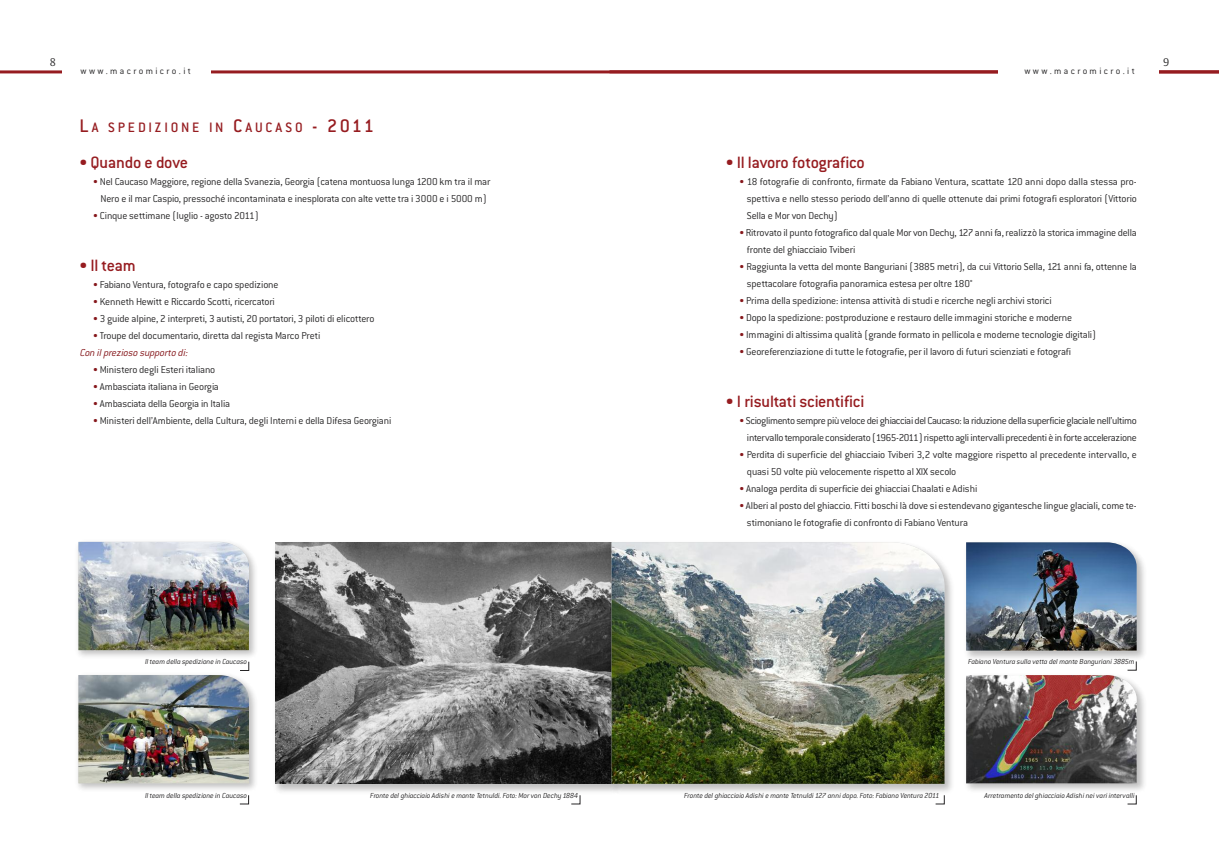
<style>
.page{position:relative;width:1219px;height:865px;background:#fff}
.page>*{position:absolute;margin:0;border:0;box-sizing:border-box;transform-origin:0 0}
.t1{font:500 18px "Conduit ITC";letter-spacing:-.015em;color:#961c20}
.t2{font:500 15px "Conduit ITC";letter-spacing:.19em;color:#961c20}
.t3{font:300 11px/17px "Conduit ITC";letter-spacing:-.015em;color:#272627}
.t4{font:300 11px/17px "Conduit ITC";letter-spacing:-.035em;color:#272627;text-align:right}
.t5{font:300 11px "Vesta";color:#272627}
.t6{font:300 10px "Conduit ITC";letter-spacing:.24em;color:#272627}
.t7{font:italic 300 8px "Conduit ITC";letter-spacing:-.015em;color:#272627}
.s1{font-size:20px}
.s2{color:#86181c}
.s3{font-style:italic;color:#86181c}
</style>
<div class="page">
<hr style="left:0;top:70px;width:1218px;height:3px;background:#961c20">
<div style="left:62px;top:55px;width:148px;height:44px;background:#fff"></div>
<div style="left:998px;top:55px;width:160px;height:44px;background:#fff"></div>
<img style="left:275px;top:783px;width:332px;height:13px">
<img style="left:275px;top:542px;width:332px;height:241px">
<img style="left:607px;top:542px;width:345px;height:251px">
<img style="left:612px;top:542px;width:332px;height:241px">
<svg style="left:571px;top:794px;width:9px;height:10px"></svg>
<svg style="left:935px;top:795px;width:10px;height:9px"></svg>
<img style="left:77px;top:669px;width:178px;height:121px">
<svg style="left:78px;top:661px;width:171px;height:14px"></svg>
<img style="left:78px;top:675px;width:171px;height:108px">
<img style="left:77px;top:541px;width:178px;height:116px">
<img style="left:78px;top:542px;width:171px;height:108px">
<svg style="left:239px;top:795px;width:10px;height:9px"></svg>
<img style="left:966px;top:554px;width:178px;height:104px">
<img style="left:966px;top:542px;width:171px;height:108px">
<img style="left:966px;top:687px;width:178px;height:104px">
<svg style="left:1127px;top:795px;width:10px;height:9px"></svg>
<img style="left:966px;top:661px;width:171px;height:122px">
<p class="t5" style="left:50px;top:55px;width:8px">8</p>
<p class="t6" style="left:80px;top:66px;width:112px">www.macromicro.it</p>
<p class="t6" style="left:1024px;top:66px;width:112px">www.macromicro.it</p>
<h2 class="t2" style="left:79px;top:118px;width:296px"><span class="s1">L</span>A SPEDIZIONE IN <span class="s1">C</span>AUCASO <span class="s1">- 2011</span></h2>
<h1 class="t1" style="left:79px;top:152px;width:110px">• Quando e dove</h1>
<p class="t3" style="left:93px;top:173px;width:399px;text-align:center"><span class="s2">•</span> Nel Caucaso Maggiore, regione della Svanezia, Georgia (catena montuosa lunga 1200 km tra il mar<br>Nero e il mar Caspio, pressoché incontaminata e inesplorata con alte vette tra i 3000 e i 5000 m)</p>
<p class="t3" style="left:93px;top:207px;width:167px"><span class="s2">•</span> Cinque settimane (luglio - agosto 2011)</p>
<h1 class="t1" style="left:79px;top:255px;width:58px">• Il team</h1>
<p class="t3" style="left:93px;top:276px;width:187px"><span class="s2">•</span> Fabiano Ventura, fotografo e capo spedizione</p>
<p class="t3" style="left:93px;top:293px;width:183px"><span class="s2">•</span> Kenneth Hewitt e Riccardo Scotti, ricercatori</p>
<p class="t3" style="left:93px;top:310px;width:283px"><span class="s2">•</span> 3 guide alpine, 2 interpreti, 3 autisti, 20 portatori, 3 piloti di elicottero</p>
<p class="t3" style="left:79px;top:327px;width:243px;text-indent:14px"><span class="s2">•</span> Troupe del documentario, diretta dal regista Marco Preti<br><span class="s3">Con il prezioso supporto di:</span></p>
<p class="t3" style="left:93px;top:361px;width:124px"><span class="s2">•</span> Ministero degli Esteri italiano</p>
<p class="t3" style="left:93px;top:378px;width:127px"><span class="s2">•</span> Ambasciata italiana in Georgia</p>
<p class="t3" style="left:93px;top:395px;width:138px"><span class="s2">•</span> Ambasciata della Georgia in Italia</p>
<p class="t3" style="left:93px;top:412px;width:300px"><span class="s2">•</span> Ministeri dell’Ambiente, della Cultura, degli Interni e della Difesa Georgiani</p>
<h1 class="t1" style="left:726px;top:152px;width:141px">• Il lavoro fotografico</h1>
<p class="t3" style="left:747px;top:173px;width:391px;text-align:justify;text-indent:-8px"><span class="s2">•</span> 18 fotografie di confronto, firmate da Fabiano Ventura, scattate 120 anni dopo dalla stessa pro&shy;spettiva e nello stesso periodo dell’anno di quelle ottenute dai primi fotografi esploratori (Vittorio Sella e Mor von Dechy)</p>
<p class="t3" style="left:747px;top:224px;width:391px;text-indent:-8px"><span class="s2">•</span> Ritrovato il punto fotografico dal quale Mor von Dechy, 127 anni fa, realizzò la storica immagine della fronte del ghiacciaio Tviberi</p>
<p class="t3" style="left:747px;top:258px;width:391px;text-indent:-8px"><span class="s2">•</span> Raggiunta la vetta del monte Banguriani (3885 metri), da cui Vittorio Sella, 121 anni fa, ottenne la spettacolare fotografia panoramica estesa per oltre 180°</p>
<p class="t3" style="left:739px;top:292px;width:314px"><span class="s2">•</span> Prima della spedizione: intensa attività di studi e ricerche negli archivi storici</p>
<p class="t3" style="left:739px;top:309px;width:334px"><span class="s2">•</span> Dopo la spedizione: postproduzione e restauro delle immagini storiche e moderne</p>
<p class="t3" style="left:739px;top:326px;width:358px"><span class="s2">•</span> Immagini di altissima qualità (grande formato in pellicola e moderne tecnologie digitali)</p>
<p class="t3" style="left:739px;top:343px;width:333px"><span class="s2">•</span> Georeferenziazione di tutte le fotografie, per il lavoro di futuri scienziati e fotografi</p>
<h1 class="t1" style="left:726px;top:391px;width:140px">• I risultati scientifici</h1>
<p class="t4" style="left:739px;top:412px;width:399px"><span class="s2">•</span> ScioglimentosemprepiùvelocedeighiacciaidelCaucaso: lariduzionedellasuperficieglacialenell’ultimo intervallo temporale considerato (1965-2011)rispetto agli intervalliprecedenti è inforte accelerazione</p>
<p class="t3" style="left:747px;top:446px;width:391px;text-indent:-8px"><span class="s2">•</span> Perdita di superficie del ghiacciaio Tviberi 3,2 volte maggiore rispetto al precedente intervallo, e quasi 50 volte più velocemente rispetto al XIX secolo</p>
<p class="t3" style="left:739px;top:480px;width:239px"><span class="s2">•</span> Analoga perdita di superficie dei ghiacciai Chaalati e Adishi</p>
<p class="t3" style="left:747px;top:497px;width:391px;text-indent:-8px"><span class="s2">•</span> Alberi al posto del ghiaccio. Fitti boschi là dove si estendevano gigantesche lingue glaciali, come te&shy;stimoniano le fotografie di confronto di Fabiano Ventura</p>
<p class="t5" style="left:1163px;top:55px;width:8px">9</p>
<p class="t7" style="left:145px;top:657px;width:104px">Il team della spedizione in Caucaso</p>
<p class="t7" style="left:968px;top:657px;width:168px">Fabiano Ventura sulla vetta del monte Banguriani 3885m</p>
<p class="t7" style="left:145px;top:790px;width:104px">Il team della spedizione in Caucaso</p>
<p class="t7" style="left:984px;top:791px;width:152px">Arretramento del ghiacciaio Adishi nei vari intervalli</p>
<p class="t7" style="left:370px;top:790px;width:209px">Fronte del ghiacciaio Adishi e monte Tetnuldi. Foto: Mor von Dechy 1884</p>
<p class="t7" style="left:684px;top:790px;width:257px">Fronte del ghiacciaio Adishi e monte Tetnuldi 127 anni dopo. Foto: Fabiano Ventura 2011</p>
</div>
